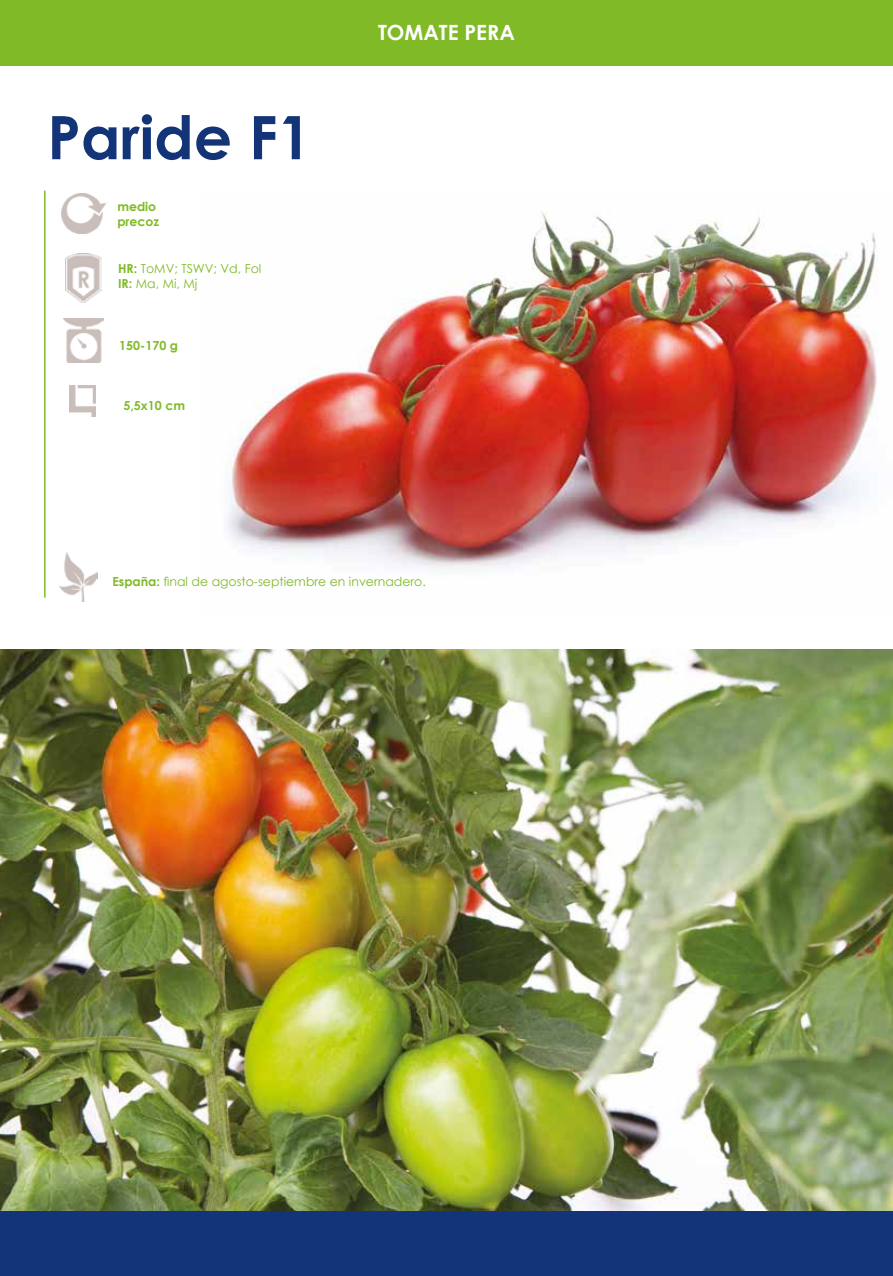
<style>
.page{position:relative;width:893px;height:1276px;background:#fff}
.page>*{position:absolute;margin:0;border:0;box-sizing:border-box;transform-origin:0 0}
.t1{font:700 60px "Century Gothic";color:#133578}
.t2{font:700 21px "Century Gothic";color:#fff}
.t3{font:12.45px/15px "Century Gothic";color:#80ba27}
.t4{font:700 12.45px/15px "Century Gothic";color:#80ba27}
.s1{font-weight:700}
</style>
<div class="page">
<img style="left:227px;top:211px;width:650px;height:361px">
<img style="left:62px;top:194px;width:43px;height:39px">
<img style="left:65px;top:253px;width:37px;height:49px">
<img style="left:63px;top:318px;width:40px;height:44px">
<hr style="left:44px;top:191px;width:2px;height:406px;background:#80ba27">
<img style="left:69px;top:385px;width:27px;height:31px">
<div style="left:0;top:0;width:893px;height:66px;background:#80ba27"></div>
<div style="left:0;top:1210px;width:893px;height:66px;background:#133478"></div>
<img style="left:59px;top:552px;width:39px;height:49px">
<img style="left:0;top:649px;width:893px;height:561px">
<h1 class="t1" style="left:47px;top:100px;width:265px">Paride F1</h1>
<p class="t4" style="left:117px;top:199px;width:43px">medio precoz</p>
<p class="t3" style="left:118px;top:261px;width:145px"><span class="s1">HR:</span> ToMV; TSWV; Vd, Fol<br><span class="s1">IR:</span> Ma, Mi, Mj</p>
<p class="t4" style="left:119px;top:338px;width:60px">150-170 g</p>
<p class="t4" style="left:123px;top:397px;width:63px">5,5x10 cm</p>
<h2 class="t2" style="left:378px;top:19px;width:138px">TOMATE PERA</h2>
<p class="t3" style="left:112px;top:574px;width:315px"><span class="s1">España:</span> final de agosto-septiembre en invernadero.</p>
</div>
